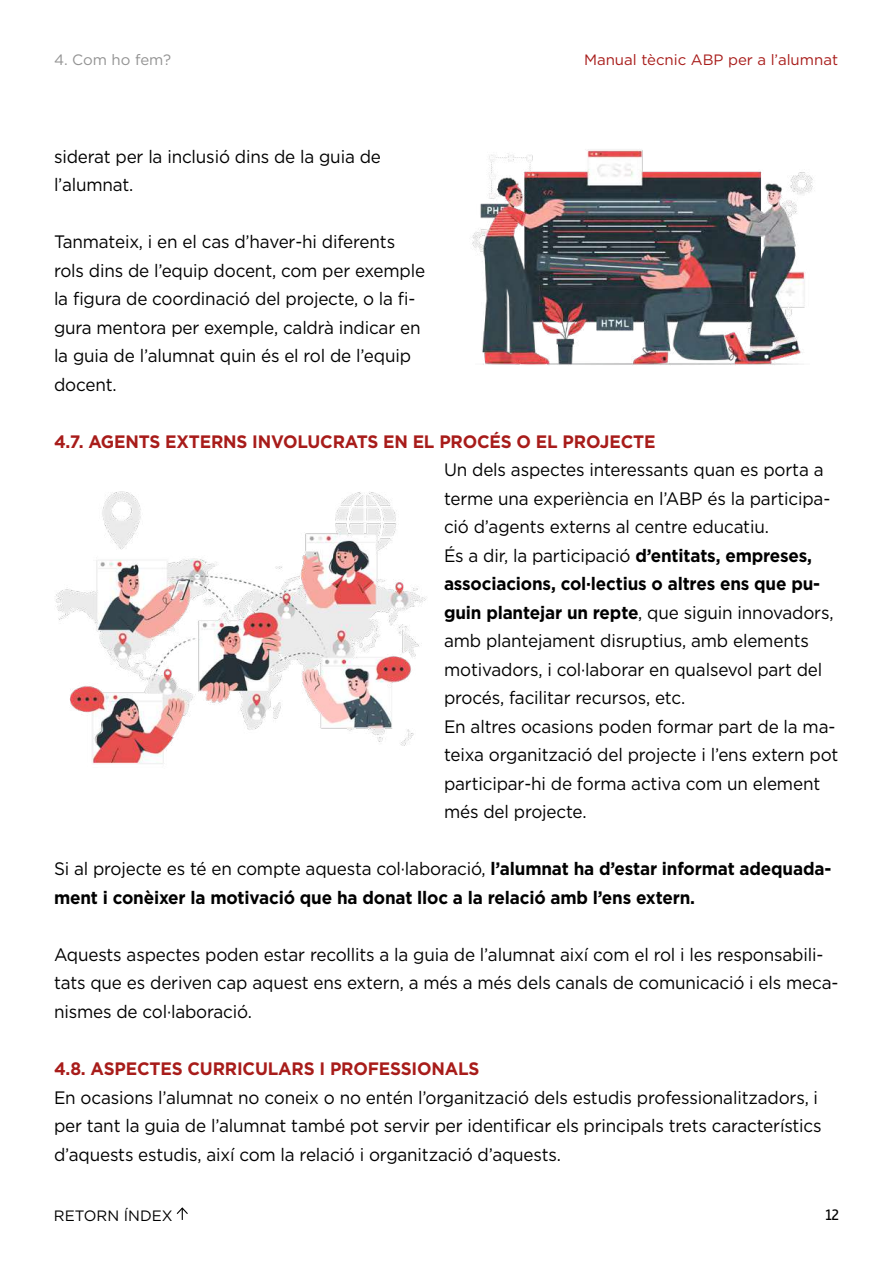
<style>
.page{position:relative;width:893px;height:1263px;background:#fff}
.page>*{position:absolute;margin:0;border:0;box-sizing:border-box;transform-origin:0 0}
.t1{font:18px/28.5px "Gotham";letter-spacing:-.01em;color:#000;scale:.95 1}
.t2{font:700 18px/28.5px "Gotham";letter-spacing:-.01em;color:#000;scale:.95 1}
.t3{font:700 18px "Gotham";letter-spacing:-.01em;color:#a81c1a;scale:.95 1}
.t4{font:15px "Gotham";color:#a81c1a}
.t5{font:15px "Gotham";color:#000}
.t6{font:15px "Gotham";color:#939393}
.t7{font:600 15px "Barna";color:#000}
.s1{font-weight:700}
.s2{font-weight:400}
</style>
<div class="page">
<svg style="left:176px;top:1207px;width:12px;height:13px"></svg>
<img style="left:472px;top:149px;width:341px;height:216px">
<img style="left:55px;top:491px;width:372px;height:273px">
<p class="t6" style="left:54px;top:50px;width:119px">4. Com ho fem?</p>
<p class="t1" style="left:54px;top:142px;width:346px">siderat per la inclusió dins de la guia de l’alumnat.</p>
<p class="t1" style="left:54px;top:227px;width:392px">Tanmateix, i en el cas d’haver-hi diferents rols dins de l’equip docent, com per exemple la figura de coordinació del projecte, o la fi&shy;gura mentora per exemple, caldrà indicar en la guia de l’alumnat quin és el rol de l’equip docent.</p>
<p class="t4" style="left:584px;top:50px;width:256px">Manual tècnic ABP per a l’alumnat</p>
<p class="t3" style="left:54px;top:430px;width:635px">4.7. AGENTS EXTERNS INVOLUCRATS EN EL PROCÉS O EL PROJECTE</p>
<p class="t1" style="left:444px;top:455px;width:417px">Un dels aspectes interessants quan es porta a terme una experiència en l’ABP és la participa&shy;ció d’agents externs al centre educatiu.<br>És a dir, la participació <span class="s1">d’entitats, empreses, associacions, col·lectius o altres ens que pu&shy;guin plantejar un repte</span>, que siguin innovadors, amb plantejament disruptius, amb elements motivadors, i col·laborar en qualsevol part del procés, facilitar recursos, etc.<br>En altres ocasions poden formar part de la ma&shy;teixa organització del projecte i l’ens extern pot participar-hi de forma activa com un element més del projecte.</p>
<p class="t2" style="left:54px;top:855px;width:820px"><span class="s2">Si al projecte es té en compte aquesta col·laboració,</span> l’alumnat ha d’estar informat adequada&shy;ment i conèixer la motivació que ha donat lloc a la relació amb l’ens extern.</p>
<p class="t1" style="left:54px;top:940px;width:827px">Aquests aspectes poden estar recollits a la guia de l’alumnat així com el rol i les responsabili&shy;tats que es deriven cap aquest ens extern, a més a més dels canals de comunicació i els meca&shy;nismes de col·laboració.</p>
<p class="t3" style="left:54px;top:1057px;width:449px">4.8. ASPECTES CURRICULARS I PROFESSIONALS</p>
<p class="t1" style="left:54px;top:1082px;width:810px">En ocasions l’alumnat no coneix o no entén l’organització dels estudis professionalitzadors, i per tant la guia de l’alumnat també pot servir per identificar els principals trets característics d’aquests estudis, així com la relació i organització d’aquests.</p>
<p class="t5" style="left:54px;top:1206px;width:120px">RETORN ÍNDEX</p>
<p class="t7" style="left:825px;top:1206px;width:15px">12</p>
</div>
